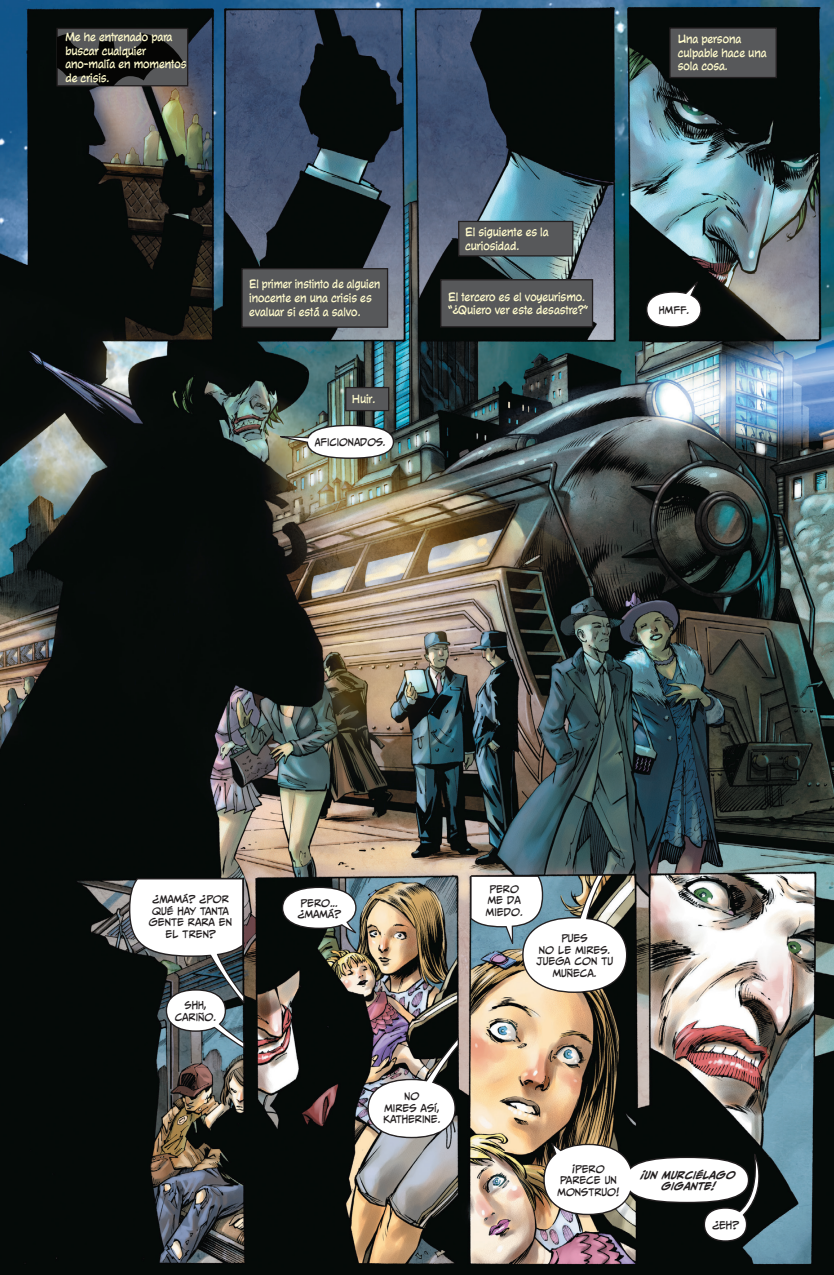
<style>
.page{position:relative;width:834px;height:1275px;background:#fff}
.page>*{position:absolute;margin:0;border:0;box-sizing:border-box;transform-origin:0 0}
.t1{font:11.38px/13.7px "CC Face Front";color:#fffbcc}
.t2{font:11.38px/13.7px "CC Face Front";color:#fffbcc;scale:.95 1}
.t3{font:9.62px/11.5px "CC Meanwhile";color:#231f20;text-align:center}
.t4{font:italic 700 9.62px/11.5px "CC Meanwhile";color:#231f20;text-align:center}
</style>
<div class="page">
<img style="left:0;top:0;width:833px;height:1275px">
<svg style="left:704px;top:1208px;width:42px;height:33px"></svg>
<div style="left:703px;top:1207px;width:44px;height:35px;border:1px solid #231f20;border-radius:50%"></div>
<div style="left:704px;top:1208px;width:42px;height:33px;border:1px solid #231f20;border-radius:50%"></div>
<svg style="left:646px;top:292px;width:55px;height:35px"></svg>
<div style="left:646px;top:291px;width:55px;height:37px;border:1px solid #231f20;border-radius:50%"></div>
<div style="left:646px;top:292px;width:54px;height:35px;border:1px solid #231f20;border-radius:50%"></div>
<svg style="left:307px;top:425px;width:86px;height:33px"></svg>
<div style="left:306px;top:425px;width:88px;height:34px;border:1px solid #231f20;border-radius:50%"></div>
<svg style="left:724px;top:1154px;width:49px;height:72px;background:#272b2a"></svg>
<svg style="left:321px;top:898px;width:36px;height:40px"></svg>
<svg style="left:671px;top:282px;width:27px;height:21px"></svg>
<svg style="left:279px;top:436px;width:39px;height:16px"></svg>
<svg style="left:550px;top:1143px;width:24px;height:18px"></svg>
<svg style="left:568px;top:873px;width:36px;height:51px;background:#777971"></svg>
<svg style="left:403px;top:1036px;width:57px;height:79px;background:#494744"></svg>
<div style="left:705px;top:1209px;width:40px;height:31px;background:#fff;border-radius:50%"></div>
<div style="left:523px;top:918px;width:103px;height:73px;background:#fff;border-radius:50%"></div>
<div style="left:544px;top:1145px;width:87px;height:69px;background:#fff;border-radius:50%"></div>
<div style="left:283px;top:888px;width:72px;height:40px;background:#fff;border-radius:50%"></div>
<div style="left:369px;top:1080px;width:85px;height:57px;background:#fff;border-radius:50%"></div>
<div style="left:647px;top:293px;width:53px;height:33px;background:#fff;border-radius:50%"></div>
<div style="left:626px;top:1158px;width:121px;height:44px;background:#fff;border-radius:50%"></div>
<div style="left:308px;top:426px;width:84px;height:31px;background:#fff;border-radius:50%"></div>
<div style="left:242px;top:269px;width:145px;height:58px;background:#57585a"></div>
<div style="left:241px;top:268px;width:147px;height:60px;border:1px solid #231f20"></div>
<div style="left:458px;top:221px;width:114px;height:35px;background:#57585a"></div>
<div style="left:458px;top:221px;width:115px;height:36px;border:1px solid #231f20"></div>
<div style="left:440px;top:280px;width:152px;height:47px;background:#57585a"></div>
<div style="left:440px;top:279px;width:153px;height:48px;border:1px solid #231f20"></div>
<div style="left:346px;top:388px;width:42px;height:23px;background:#57585a"></div>
<div style="left:345px;top:387px;width:44px;height:24px;border:1px solid #231f20"></div>
<div style="left:669px;top:28px;width:107px;height:50px;background:#57585a"></div>
<div style="left:669px;top:27px;width:107px;height:51px;border:1px solid #231f20"></div>
<div style="left:57px;top:28px;width:131px;height:58px;background:#57585a"></div>
<div style="left:56px;top:28px;width:132px;height:58px;border:1px solid #231f20"></div>
<svg style="left:57px;top:33px;width:129px;height:53px"></svg>
<svg style="left:129px;top:877px;width:116px;height:173px"></svg>
<svg style="left:469px;top:875px;width:74px;height:78px"></svg>
<p class="t1" style="left:65px;top:30px;width:123px">Me he entrenado para buscar cualquier ano-malía en momentos de crisis.</p>
<p class="t2" style="left:249px;top:277px;width:139px">El primer instinto de alguien inocente en una crisis es evaluar si está a salvo.</p>
<p class="t1" style="left:352px;top:393px;width:25px">Huir.</p>
<p class="t3" style="left:315px;top:437px;width:72px">AFICIONADOS.</p>
<p class="t1" style="left:465px;top:226px;width:85px">El siguiente es la curiosidad.</p>
<p class="t1" style="left:448px;top:290px;width:141px">El tercero es el voyeurismo. “¿Quiero ver este desastre?”</p>
<p class="t1" style="left:677px;top:32px;width:90px">Una persona culpable hace una sola cosa.</p>
<p class="t3" style="left:658px;top:304px;width:32px">HMFF.</p>
<p class="t3" style="left:149px;top:894px;width:85px">¿MAMÁ? ¿POR<br>QUÉ HAY TANTA<br>GENTE RARA EN<br>EL TREN?</p>
<p class="t3" style="left:175px;top:1000px;width:43px">SHH,<br>CARIÑO.</p>
<p class="t3" style="left:297px;top:897px;width:45px">PERO... ¿MAMÁ?</p>
<p class="t3" style="left:486px;top:883px;width:38px">PERO<br>ME DA<br>MIEDO.</p>
<p class="t3" style="left:536px;top:932px;width:79px">PUES<br>NO LE MIRES.<br>JUEGA CON TU<br>MUÑECA.</p>
<p class="t3" style="left:383px;top:1091px;width:59px">NO<br>MIRES ASÍ,<br>KATHERINE.</p>
<p class="t3" style="left:557px;top:1163px;width:63px">¡PERO<br>PARECE UN<br>MONSTRUO!</p>
<p class="t4" style="left:640px;top:1169px;width:96px">¡UN MURCIÉLAGO<br>GIGANTE!</p>
<p class="t3" style="left:711px;top:1219px;width:28px">¿EH?</p>
</div>
